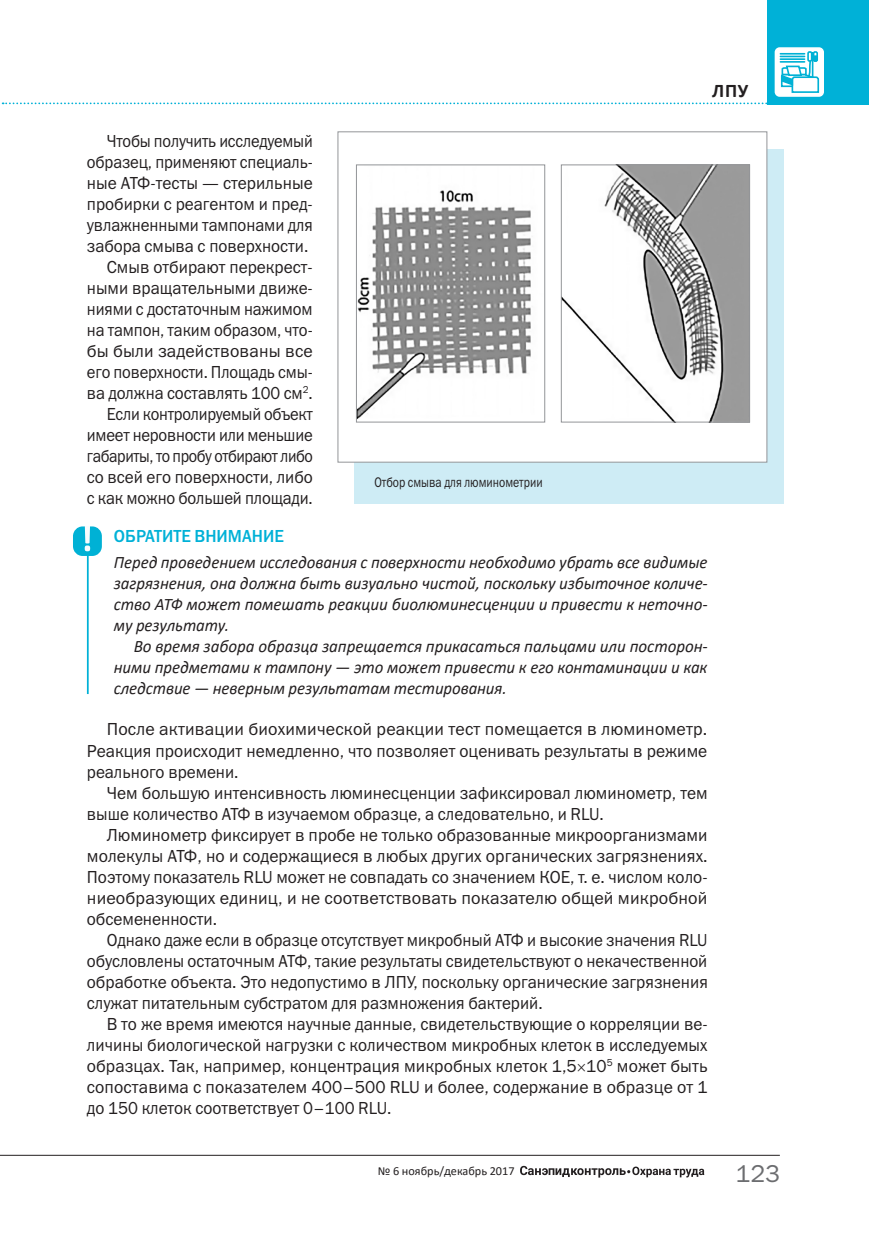
<style>
.page{position:relative;width:869px;height:1241px;background:#fff}
.page>*{position:absolute;margin:0;border:0;box-sizing:border-box;transform-origin:0 0}
.t1{font:24.5px "Franklin Gothic Book C";color:#6c6d70}
.t2{font:700 19.25px "Calibri";color:#231f20}
.Основной_текст{font:17.5px/21px "Franklin Gothic Book C";color:#231f20;text-align:justify;scale:.96 1}
.Основной_текст-2{font:17.5px/21px "Franklin Gothic Book C";color:#231f20;text-align:justify}
.Основной_текст-3{font:17.5px/21px "Franklin Gothic Book C";color:#231f20;text-align:justify;scale:.91 1}
.Основной_текст-4{font:17.5px/21px "Franklin Gothic Book C";color:#231f20;text-align:justify;scale:.94 1}
.важно_мал{font:italic 17.5px/21px "Calibri";color:#231f20;text-align:justify;scale:.95 1}
.важно_мал-2{font:italic 17.5px/21px "Calibri";color:#231f20;text-align:justify;scale:.96 1}
.Обратите{font:17.5px "Franklin Gothic Medium C";color:#00b1d7;scale:.95 1}
.Основной_Под_заг{font:14px "Franklin Gothic Book C";color:#231f20;scale:.82 1}
.t3{font:12.25px "Calibri";color:#231f20}
</style>
<div class="page">
<hr style="left:0;top:1154px;width:779px;height:1px;background:#231f20">
<svg style="left:520px;top:1165px;width:184px;height:12px"></svg>
<div style="left:766px;top:0;width:102px;height:104px;background:#00b1d7"></div>
<svg style="left:3px;top:102px;width:866px;height:2px"></svg>
<div style="left:775px;top:48px;width:47px;height:48px;background:#fff;border-radius:4px"></div>
<div style="left:774px;top:47px;width:49px;height:50px;border:2px solid #fff;border-radius:4px"></div>
<div style="left:806px;top:51px;width:6px;height:11px;border:2px solid #00b1d5"></div>
<div style="left:812px;top:51px;width:5px;height:11px;border:2px solid #00b1d5"></div>
<svg style="left:779px;top:52px;width:40px;height:41px"></svg>
<hr style="left:780px;top:61px;width:24px;height:2px;background:#00b1d5">
<div style="left:354px;top:149px;width:429px;height:354px;background:#ceecf5"></div>
<div style="left:337px;top:131px;width:429px;height:331px;background:#fff;border:1px solid #939598"></div>
<img style="left:358px;top:190px;width:173px;height:229px">
<div style="left:356px;top:164px;width:189px;height:258px;border:1px solid #939598"></div>
<img style="left:562px;top:166px;width:185px;height:254px">
<div style="left:560px;top:164px;width:189px;height:258px;border:1px solid #939598"></div>
<hr style="left:87px;top:555px;width:2px;height:139px;background:#00b1d7">
<svg style="left:73px;top:526px;width:29px;height:30px"></svg>
<p class="t2" style="left:711px;top:77px;width:38px">ЛПУ</p>
<p class="Основной_текст-3" style="left:87px;top:130px;width:250px;text-indent:20px">Чтобы получить исследуемый образец, применяют специаль&shy;ные АТФ-тесты — стерильные пробирки с реагентом и пред&shy;увлажненными тампонами для забора смыва с поверхности.</p>
<p class="Основной_текст" style="left:87px;top:256px;width:237px;text-indent:20px">Смыв отбирают перекрест&shy;ными вращательными движе&shy;ниями с достаточным нажимом на тампон, таким образом, что&shy;бы были задействованы все его поверхности. Площадь смы&shy;ва должна составлять 100 см<sup>2</sup>.</p>
<p class="Основной_текст-3" style="left:87px;top:403px;width:250px;text-indent:20px">Если контролируемый объект имеет неровности или меньшие габариты, то пробу отбирают либо со всей его поверхности, либо с как можно большей площади.</p>
<p class="Обратите" style="left:114px;top:526px;width:180px">ОБРАТИТЕ ВНИМАНИЕ</p>
<p class="важно_мал" style="left:114px;top:550px;width:626px">Перед проведением исследования с поверхности необходимо убрать все видимые загрязнения, она должна быть визуально чистой, поскольку избыточное количе&shy;ство АТФ может помешать реакции биолюминесценции и привести к неточно&shy;му результату.</p>
<p class="важно_мал-2" style="left:114px;top:634px;width:620px;text-indent:20px">Во время забора образца запрещается прикасаться пальцами или посторон&shy;ними предметами к тампону — это может привести к его контаминации и как следствие — неверным результатам тестирования.</p>
<p class="Основной_Под_заг" style="left:374px;top:474px;width:207px">Отбор смыва для люминометрии</p>
<p class="Основной_текст-2" style="left:87px;top:718px;width:621px;text-indent:20px">После активации биохимической реакции тест помещается в люминометр.<br>Реакция происходит немедленно, что позволяет оценивать результаты в режиме реального времени.</p>
<p class="Основной_текст" style="left:87px;top:781px;width:647px;text-indent:20px">Чем большую интенсивность люминесценции зафиксировал люминометр, тем выше количество АТФ в изучаемом образце, а следовательно, и RLU.</p>
<p class="Основной_текст-2" style="left:87px;top:823px;width:622px;text-indent:20px">Люминометр фиксирует в пробе не только образованные микроорганизмами молекулы АТФ, но и содержащиеся в любых других органических загрязнениях.<br>Поэтому показатель RLU может не совпадать со значением КОЕ, т. е. числом коло&shy;ниеобразующих единиц, и не соответствовать показателю общей микробной обсемененности.</p>
<p class="Основной_текст-4" style="left:87px;top:928px;width:662px;text-indent:20px">Однако даже если в образце отсутствует микробный АТФ и высокие значения RLU обусловлены остаточным АТФ, такие результаты свидетельствуют о некачественной обработке объекта. Это недопустимо в ЛПУ, поскольку органические загрязнения служат питательным субстратом для размножения бактерий.</p>
<p class="Основной_текст" style="left:87px;top:1012px;width:648px;text-indent:20px">В то же время имеются научные данные, свидетельствующие о корреляции ве&shy;личины биологической нагрузки с количеством микробных клеток в исследуемых образцах. Так, например, концентрация микробных клеток 1,5 10<sup>5</sup> может быть сопоставима с показателем 400–500 RLU и более, содержание в образце от 1 до 150 клеток соответствует 0–100 RLU.</p>
<p class="t3" style="left:377px;top:1162px;width:138px">№ 6 ноябрь/декабрь 2017</p>
<h1 class="t1" style="left:735px;top:1159px;width:46px">123</h1>
</div>
